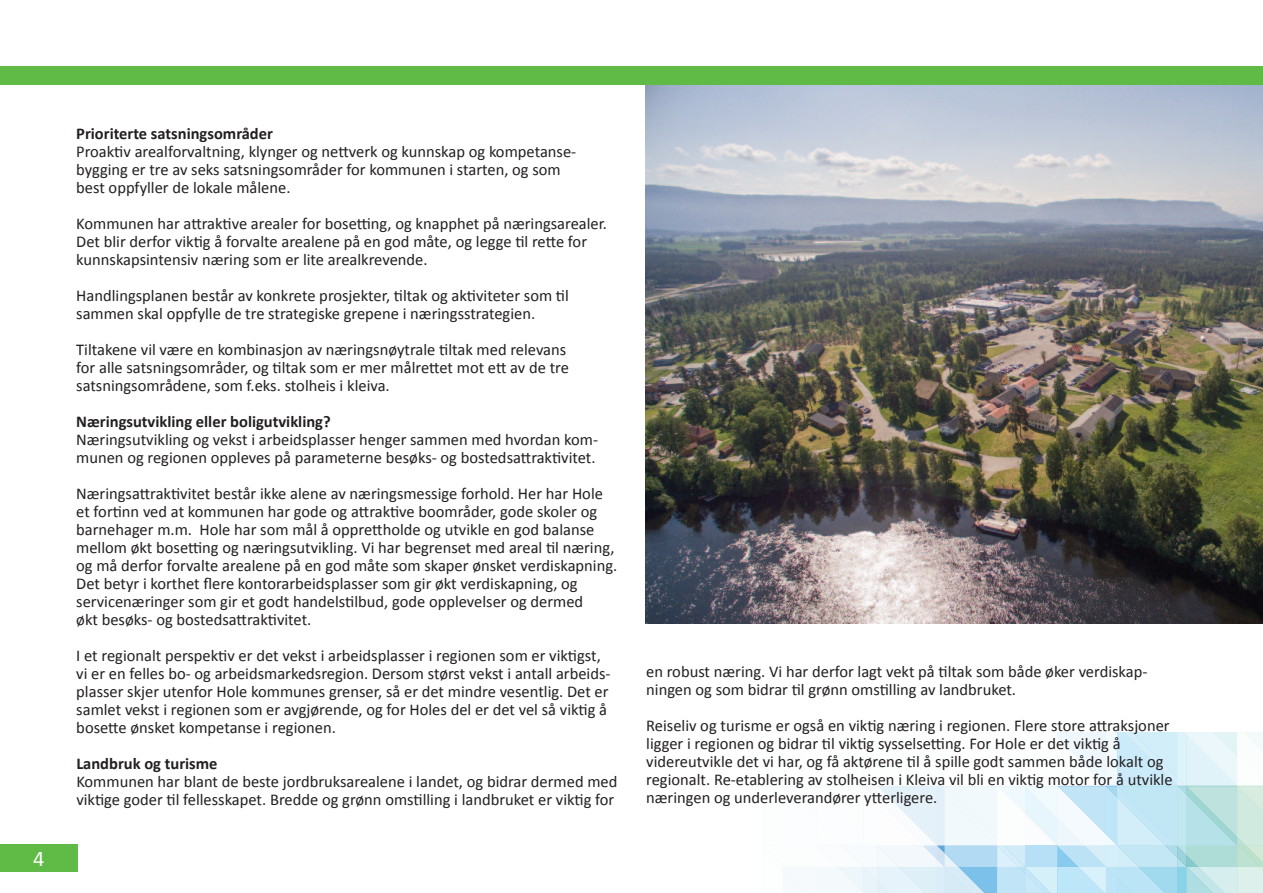
<style>
.page{position:relative;width:1263px;height:893px;background:#fff}
.page>*{position:absolute;margin:0;border:0;box-sizing:border-box;transform-origin:0 0}
.t1{font:22.5px "Calibri";color:#fff}
.t2{font:16.5px/18px "Calibri";color:#231f20}
.t3{font:700 16.5px "Calibri";color:#231f20}
</style>
<div class="page">
<svg style="left:783px;top:732px;width:480px;height:161px"></svg>
<div style="left:0;top:845px;width:78px;height:27px;background:#60bb46"></div>
<img style="left:645px;top:85px;width:618px;height:538px">
<div style="left:0;top:67px;width:1263px;height:18px;background:#60bb46"></div>
<h1 class="t1" style="left:33px;top:844px;width:13px">4</h1>
<p class="t3" style="left:76px;top:123px;width:198px">Prioriterte satsningsområder</p>
<p class="t2" style="left:76px;top:142px;width:501px">Proaktiv arealforvaltning, klynger og nettverk og kunnskap og kompetanse&shy;bygging er tre av seks satsningsområder for kommunen i starten, og som best oppfyller de lokale målene.</p>
<p class="t2" style="left:76px;top:214px;width:532px">Kommunen har attraktive arealer for bosetting, og knapphet på næringsarealer.<br>Det blir derfor viktig å forvalte arealene på en god måte, og legge til rette for kunnskapsintensiv næring som er lite arealkrevende.</p>
<p class="t2" style="left:76px;top:286px;width:494px">Handlingsplanen består av konkrete prosjekter, tiltak og aktiviteter som til sammen skal oppfylle de tre strategiske grepene i næringsstrategien.</p>
<p class="t2" style="left:76px;top:340px;width:494px">Tiltakene vil være en kombinasjon av næringsnøytrale tiltak med relevans for alle satsningsområder, og tiltak som er mer målrettet mot ett av de tre satsningsområdene, som f.eks. stolheis i kleiva.</p>
<p class="t3" style="left:76px;top:411px;width:256px">Næringsutvikling eller boligutvikling?</p>
<p class="t2" style="left:76px;top:430px;width:523px">Næringsutvikling og vekst i arbeidsplasser henger sammen med hvordan kom&shy;munen og regionen oppleves på parameterne besøks- og bostedsattraktivitet.</p>
<p class="t2" style="left:76px;top:484px;width:543px">Næringsattraktivitet består ikke alene av næringsmessige forhold. Her har Hole et fortinn ved at kommunen har gode og attraktive boområder, gode skoler og barnehager m.m. Hole har som mål å opprettholde og utvikle en god balanse mellom økt bosetting og næringsutvikling. Vi har begrenset med areal til næring, og må derfor forvalte arealene på en god måte som skaper ønsket verdiskapning.<br>Det betyr i korthet flere kontorarbeidsplasser som gir økt verdiskapning, og servicenæringer som gir et godt handelstilbud, gode opplevelser og dermed<br>økt besøks- og bostedsattraktivitet.</p>
<p class="t2" style="left:76px;top:646px;width:536px">I et regionalt perspektiv er det vekst i arbeidsplasser i regionen som er viktigst, vi er en felles bo- og arbeidsmarkedsregion. Dersom størst vekst i antall arbeids&shy;plasser skjer utenfor Hole kommunes grenser, så er det mindre vesentlig. Det er samlet vekst i regionen som er avgjørende, og for Holes del er det vel så viktig å bosette ønsket kompetanse i regionen.</p>
<p class="t3" style="left:76px;top:753px;width:143px">Landbruk og turisme</p>
<p class="t2" style="left:76px;top:772px;width:543px">Kommunen har blant de beste jordbruksarealene i landet, og bidrar dermed med viktige goder til fellesskapet. Bredde og grønn omstilling i landbruket er viktig for</p>
<p class="t2" style="left:646px;top:663px;width:503px">en robust næring. Vi har derfor lagt vekt på tiltak som både øker verdiskap&shy;ningen og som bidrar til grønn omstilling av landbruket.</p>
<p class="t2" style="left:646px;top:717px;width:528px">Reiseliv og turisme er også en viktig næring i regionen. Flere store attraksjoner ligger i regionen og bidrar til viktig sysselsetting. For Hole er det viktig å videreutvikle det vi har, og få aktørene til å spille godt sammen både lokalt og regionalt. Re-etablering av stolheisen i Kleiva vil bli en viktig motor for å utvikle næringen og underleverandører ytterligere.</p>
</div>
